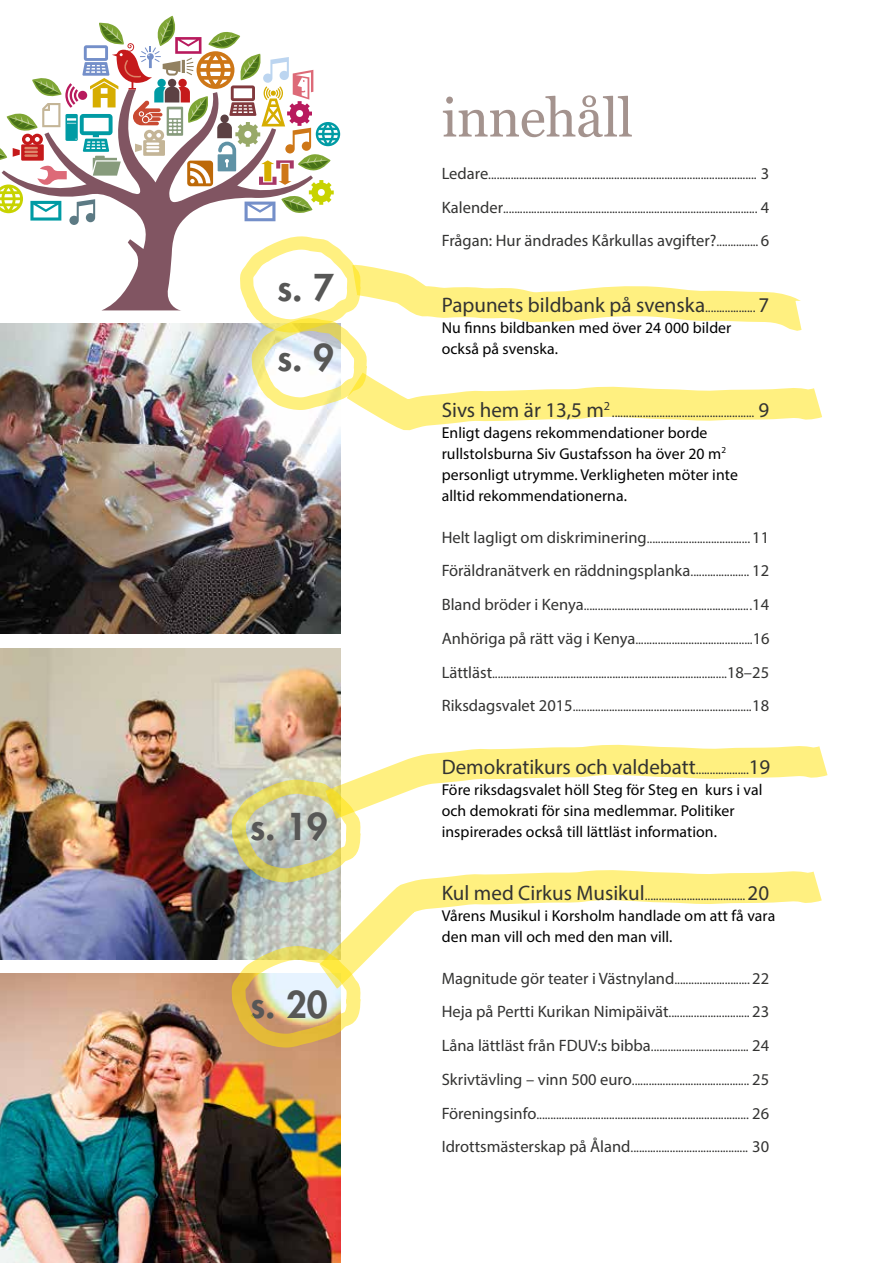
<style>
.page{position:relative;width:893px;height:1263px;background:#fff}
.page>*{position:absolute;margin:0;border:0;box-sizing:border-box;transform-origin:0 0}
.t1{font:54px "Georgia";letter-spacing:-.01em;color:#a4938e}
.t2{font:800 36px/70.2px "Futura Std";color:#575756}
.t3{font:21px "Myriad Pro";color:#333332}
.t4{font:16.5px/33.8px "Myriad Pro";color:#333332}
.t5{font:15.75px/21px "Myriad Pro";letter-spacing:.005em;color:#000}
.t6{font:13.5px "Myriad Pro";color:#333332}
.s1{font-size:16.5px}
.s2{font-size:13.5px}
.s3{font-size:21px}
</style>
<div class="page">
<img style="left:0;top:974px;width:340px;height:289px">
<img style="left:0;top:649px;width:340px;height:310px">
<svg style="left:315px;top:870px;width:507px;height:95px"></svg>
<svg style="left:322px;top:723px;width:506px;height:86px"></svg>
<svg style="left:368px;top:388px;width:454px;height:43px"></svg>
<svg style="left:102px;top:225px;width:77px;height:85px"></svg>
<svg style="left:0;top:16px;width:340px;height:209px"></svg>
<img style="left:0;top:323px;width:340px;height:311px">
<svg style="left:238px;top:236px;width:567px;height:175px"></svg>
<svg style="left:230px;top:778px;width:132px;height:106px;background:#cfce9e"></svg>
<svg style="left:230px;top:944px;width:132px;height:105px;background:#e3d29a"></svg>
<h2 class="t2" style="left:277px;top:252px;width:58px">s. 7 s. 9</h2>
<h2 class="t2" style="left:251px;top:792px;width:79px">s. 19</h2>
<h2 class="t2" style="left:251px;top:969px;width:79px">s. 20</h2>
<h1 class="t1" style="left:442px;top:85px;width:193px">innehåll</h1>
<p class="t6" style="left:442px;top:166px;width:329px"><span class="s1">Ledare</span>................................................................................................ <span class="s1">3</span></p>
<p class="t6" style="left:442px;top:200px;width:329px"><span class="s1">Kalender</span>........................................................................................... <span class="s1">4</span></p>
<p class="t4" style="left:442px;top:224px;width:329px">Frågan: Hur ändrades Kårkullas avgifter?<span class="s2">...............</span> 6</p>
<h3 class="t3" style="left:442px;top:292px;width:329px">Papunets bildbank på svenska<span class="s2">..................</span> 7</h3>
<p class="t5" style="left:442px;top:316px;width:291px">Nu finns bildbanken med över 24 000 bilder också på svenska.</p>
<h3 class="t3" style="left:442px;top:397px;width:170px">Sivs hem är 13,5 m<sup>2</sup></h3>
<p class="t6" style="left:612px;top:404px;width:159px">................................................... <span class="s3">9</span></p>
<p class="t5" style="left:442px;top:421px;width:298px">Enligt dagens rekommendationer borde rullstolsburna Siv Gustafsson ha över 20 m<sup>2 </sup>personligt utrymme. Verkligheten möter inte alltid rekommendationerna.</p>
<p class="t6" style="left:442px;top:530px;width:329px"><span class="s1">Helt lagligt om diskriminering</span>.....................................<span class="s1">11</span></p>
<p class="t4" style="left:442px;top:554px;width:329px">Föräldranätverk en räddningsplanka<span class="s2">.....................</span> 12</p>
<p class="t6" style="left:442px;top:597px;width:329px"><span class="s1">Bland bröder i Kenya</span>............................................................<span class="s1">14</span></p>
<p class="t6" style="left:442px;top:631px;width:329px"><span class="s1">Anhöriga på rätt väg i Kenya</span>..........................................<span class="s1">16</span></p>
<p class="t6" style="left:442px;top:665px;width:329px"><span class="s1">Lättläst</span>....................................................................................<span class="s1">18–25</span></p>
<p class="t6" style="left:442px;top:698px;width:329px"><span class="s1">Riksdagsvalet 2015</span>................................................................<span class="s1">18</span></p>
<h3 class="t3" style="left:442px;top:754px;width:330px">Demokratikurs och valdebatt<span class="s2">...................</span>19</h3>
<p class="t5" style="left:442px;top:778px;width:322px">Före riksdagsvalet höll Steg för Steg en kurs i val och demokrati för sina medlemmar. Politiker inspirerades också till lättläst information.</p>
<p class="t6" style="left:442px;top:887px;width:329px"><span class="s3">Kul med Cirkus Musikul</span>.................................... <span class="s3">20</span></p>
<p class="t5" style="left:442px;top:904px;width:335px">Vårens Musikul i Korsholm handlade om att få vara den man vill och med den man vill.</p>
<p class="t4" style="left:442px;top:961px;width:329px">Magnitude gör teater i Västnyland<span class="s2">...........................</span> 22<br>Heja på Pertti Kurikan N imipäivät<span class="s2">.............................</span> 23</p>
<p class="t6" style="left:442px;top:1038px;width:329px"><span class="s1">Låna lättläst från FDUV:s bibba</span>................................... <span class="s1">24</span></p>
<p class="t6" style="left:442px;top:1072px;width:329px"><span class="s1">Skrivtävling – vinn 500 euro</span>.......................................... <span class="s1">25</span></p>
<p class="t6" style="left:442px;top:1106px;width:329px"><span class="s1">Föreningsinfo</span>............................................................................ <span class="s1">26</span></p>
<p class="t6" style="left:442px;top:1139px;width:329px"><span class="s1">Idrottsmästerskap på Åland</span>.......................................... <span class="s1">30</span></p>
</div>
